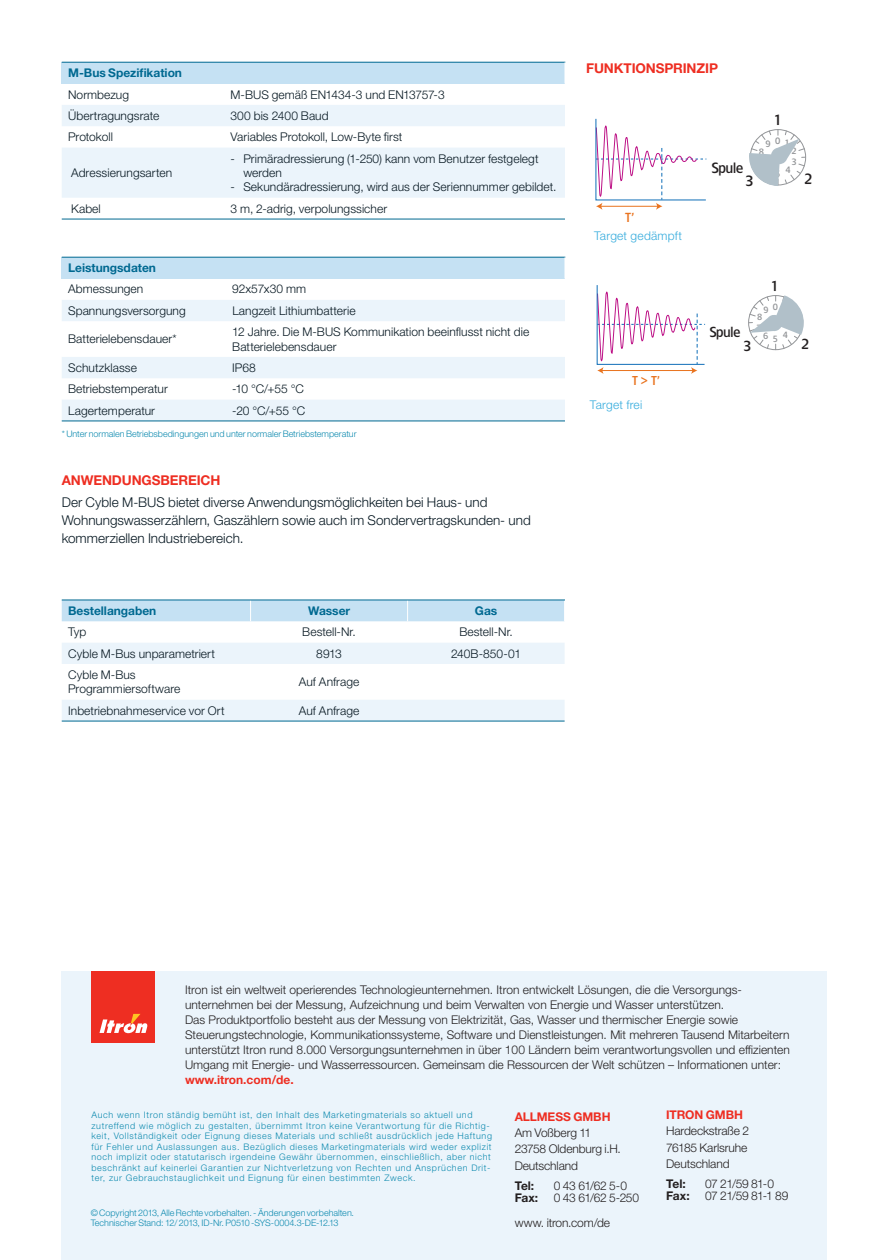
<style>
.page{position:relative;width:889px;height:1260px;background:#fff}
.page>*{position:absolute;margin:0;border:0;box-sizing:border-box;transform-origin:0 0}
.t1{font:500 14.1px "TF Forever";color:#231f20}
.t2{font:500 13.8px "TF Forever";color:#231f20}
.t3{font:300 13.5px/18px "Helvetica Neue LT Std";color:#071822}
.t4{font:700 13.5px "Helvetica Neue LT Std";letter-spacing:-.01em;color:#ee2e22}
.t5{font:500 12.45px "TF Forever";color:#e9731e}
.t6{font:500 12.15px "TF Forever";color:#e9731e}
.t7{font:300 12px/15px "Helvetica Neue LT Std";color:#231f20}
.t8{font:300 12px/14.4px "Helvetica Neue LT Std";letter-spacing:.005em;color:#071822}
.t9{font:700 12px "Helvetica Neue LT Std";color:#006991}
.t10{font:700 12px "Helvetica Neue LT Std";letter-spacing:-.005em;color:#ee2e22}
.t11{font:300 12px "Helvetica Neue LT Std";letter-spacing:.02em;color:#36acdd}
.t12{font:700 12px "Helvetica Neue LT Std";letter-spacing:-.015em;color:#231f20}
.t13{font:300 9px/10.5px "Helvetica Neue LT Std";letter-spacing:.07em;color:#0d8aaf}
.t14{font:300 9px/10.5px "Helvetica Neue LT Std";color:#0d8aaf}
.t15{font:500 8.7px/11.6px "TF Forever";color:#939598}
.t16{font:500 8.55px "TF Forever";color:#939598}
</style>
<div class="page">
<svg style="left:749px;top:130px;width:56px;height:56px"></svg>
<svg style="left:595px;top:118px;width:111px;height:92px"></svg>
<svg style="left:597px;top:285px;width:108px;height:89px"></svg>
<svg style="left:749px;top:295px;width:55px;height:54px"></svg>
<svg style="left:62px;top:643px;width:503px;height:77px"></svg>
<div style="left:62px;top:600px;width:503px;height:21px;background:#c5e1f3"></div>
<hr style="left:62px;top:599px;width:503px;height:1px;background:#006991">
<hr style="left:62px;top:720px;width:503px;height:1px;background:#006991">
<div style="left:62px;top:257px;width:503px;height:21px;background:#c5e1f3"></div>
<svg style="left:62px;top:300px;width:503px;height:120px;fill:#ebf4fb"></svg>
<hr style="left:62px;top:420px;width:503px;height:1px;background:#006991">
<hr style="left:62px;top:257px;width:503px;height:1px;background:#006991">
<div style="left:62px;top:62px;width:503px;height:21px;background:#c5e1f3"></div>
<svg style="left:62px;top:105px;width:503px;height:93px;fill:#ebf4fb"></svg>
<hr style="left:62px;top:219px;width:503px;height:1px;background:#006991">
<hr style="left:62px;top:62px;width:503px;height:1px;background:#006991">
<div style="left:62px;top:970px;width:765px;height:289px;background:#ebf4fb"></div>
<div style="left:92px;top:970px;width:63px;height:72px;background:#ee2e22"></div>
<svg style="left:99px;top:1013px;width:49px;height:20px"></svg>
<p class="t9" style="left:68px;top:69px;width:115px">M-Bus Spezifikation</p>
<p class="t8" style="left:68px;top:88px;width:62px">Normbezug</p>
<p class="t8" style="left:230px;top:88px;width:216px">M-BUS gemäß EN1434-3 und EN13757-3</p>
<p class="t8" style="left:68px;top:110px;width:93px">Übertragungsrate</p>
<p class="t8" style="left:231px;top:110px;width:100px">300 bis 2400 Baud</p>
<p class="t8" style="left:68px;top:131px;width:46px">Protokoll</p>
<p class="t8" style="left:231px;top:131px;width:173px">Variables Protokoll, Low-Byte first</p>
<p class="t8" style="left:71px;top:167px;width:103px">Adressierungsarten</p>
<p class="t8" style="left:243px;top:152px;width:297px;text-indent:-13px">- Primäradressierung (1-250) kann vom Benutzer festgelegt werden</p>
<p class="t8" style="left:231px;top:181px;width:327px">- Sekundäradressierung, wird aus der Seriennummer gebildet.</p>
<p class="t8" style="left:71px;top:202px;width:31px">Kabel</p>
<p class="t8" style="left:231px;top:202px;width:158px">3 m, 2-adrig, verpolungssicher</p>
<p class="t9" style="left:68px;top:263px;width:89px">Leistungsdaten</p>
<p class="t8" style="left:68px;top:283px;width:77px">Abmessungen</p>
<p class="t8" style="left:232px;top:283px;width:75px">92x57x30 mm</p>
<p class="t8" style="left:68px;top:304px;width:119px">Spannungsversorgung</p>
<p class="t8" style="left:232px;top:304px;width:125px">Langzeit Lithiumbatterie</p>
<p class="t8" style="left:68px;top:333px;width:110px">Batterielebensdauer*</p>
<p class="t8" style="left:232px;top:326px;width:298px">12 Jahre. Die M-BUS Kommunikation beeinflusst nicht die<br>Batterielebensdauer</p>
<p class="t8" style="left:68px;top:361px;width:70px">Schutzklasse</p>
<p class="t8" style="left:232px;top:361px;width:25px">IP68</p>
<p class="t8" style="left:68px;top:383px;width:101px">Betriebstemperatur</p>
<p class="t8" style="left:232px;top:383px;width:73px">-10 °C/+55 °C</p>
<p class="t8" style="left:68px;top:404px;width:88px">Lagertemperatur</p>
<p class="t8" style="left:232px;top:404px;width:75px">-20 °C/+55 °C</p>
<p class="t14" style="left:62px;top:430px;width:296px">* Unter normalen Betriebsbedingungen und unter normaler Betriebstemperatur</p>
<p class="t4" style="left:62px;top:475px;width:160px">ANWENDUNGSBEREICH</p>
<p class="t3" style="left:62px;top:495px;width:470px">Der Cyble M-BUS bietet diverse Anwendungsmöglichkeiten bei Haus- und<br>Wohnungswasserzählern, Gaszählern sowie auch im Sondervertragskunden- und kommerziellen Industriebereich.</p>
<p class="t9" style="left:68px;top:606px;width:90px">Bestellangaben</p>
<p class="t9" style="left:308px;top:606px;width:44px">Wasser</p>
<p class="t9" style="left:475px;top:606px;width:24px">Gas</p>
<p class="t8" style="left:68px;top:626px;width:20px">Typ</p>
<p class="t8" style="left:302px;top:626px;width:55px">Bestell-Nr.</p>
<p class="t8" style="left:459px;top:626px;width:55px">Bestell-Nr.</p>
<p class="t8" style="left:68px;top:647px;width:148px">Cyble M-Bus unparametriert</p>
<p class="t8" style="left:316px;top:647px;width:27px">8913</p>
<p class="t8" style="left:451px;top:647px;width:71px">240B-850-01</p>
<p class="t8" style="left:68px;top:668px;width:114px">Cyble M-Bus<br>Programmiersoftware</p>
<p class="t8" style="left:299px;top:675px;width:62px">Auf Anfrage</p>
<p class="t8" style="left:68px;top:704px;width:158px">Inbetriebnahmeservice vor Ort</p>
<p class="t8" style="left:299px;top:704px;width:62px">Auf Anfrage</p>
<p class="t4" style="left:586px;top:63px;width:133px">FUNKTIONSPRINZIP</p>
<p class="t1" style="left:773px;top:114px;width:10px">1</p>
<p class="t5" style="left:625px;top:212px;width:11px">T’</p>
<p class="t11" style="left:594px;top:231px;width:89px">Target gedämpft</p>
<p class="t6" style="left:632px;top:376px;width:29px">T &gt; T’</p>
<p class="t11" style="left:590px;top:400px;width:54px">Target frei</p>
<p class="t15" style="left:775px;top:137px;width:16px">0 1</p>
<p class="t15" style="left:765px;top:139px;width:7px">9</p>
<p class="t15" style="left:791px;top:145px;width:7px">2<br>3</p>
<p class="t15" style="left:759px;top:147px;width:7px">8</p>
<p class="t1" style="left:711px;top:162px;width:33px">Spule</p>
<p class="t15" style="left:785px;top:165px;width:7px">4</p>
<p class="t15" style="left:775px;top:169px;width:7px">5</p>
<p class="t1" style="left:745px;top:176px;width:10px">3</p>
<p class="t1" style="left:804px;top:173px;width:10px">2</p>
<p class="t2" style="left:771px;top:280px;width:10px">1</p>
<p class="t16" style="left:773px;top:304px;width:16px">0 1</p>
<p class="t16" style="left:783px;top:332px;width:7px">4</p>
<p class="t16" style="left:773px;top:335px;width:7px">5</p>
<p class="t16" style="left:763px;top:306px;width:7px">9</p>
<p class="t16" style="left:757px;top:314px;width:7px">8</p>
<p class="t16" style="left:756px;top:324px;width:7px">7</p>
<p class="t2" style="left:709px;top:326px;width:33px">Spule</p>
<p class="t16" style="left:763px;top:333px;width:7px">6</p>
<p class="t2" style="left:743px;top:340px;width:10px">3</p>
<p class="t2" style="left:801px;top:338px;width:10px">2</p>
<p class="t7" style="left:185px;top:983px;width:606px">Itron ist ein weltweit operierendes Technologieunternehmen. Itron entwickelt Lösungen, die die Versorgungs&shy;unternehmen bei der Messung, Aufzeichnung und beim Verwalten von Energie und Wasser unterstützen.<br>Das Produktportfolio besteht aus der Messung von Elektrizität, Gas, Wasser und thermischer Energie sowie Steuerungstechnologie, Kommunikationssysteme, Software und Dienstleistungen. Mit mehreren Tausend Mitarbeitern unterstützt Itron rund 8.000 Versorgungsunternehmen in über 100 Ländern beim verantwortungsvollen und effizienten Umgang mit Energie- und Wasserressourcen. Gemeinsam die Ressourcen der Welt schützen – Informationen unter:</p>
<p class="t10" style="left:185px;top:1075px;width:110px">www.itron.com/de.</p>
<p class="t13" style="left:92px;top:1110px;width:402px">Auch wenn Itron ständig bemüht ist, den Inhalt des Marketingmaterials so aktuell und zutreffend wie möglich zu gestalten, übernimmt Itron keine Verantwortung für die Richtig&shy;keit, Vollständigkeit oder Eignung dieses Materials und schließt ausdrücklich jede Haftung für Fehler und Auslassungen aus. Bezüglich dieses Marketingmaterials wird weder explizit noch implizit oder statutarisch irgendeine Gewähr übernommen, einschließlich, aber nicht beschränkt auf keinerlei Garantien zur Nichtverletzung von Rechten und Ansprüchen Drit&shy;ter, zur Gebrauchstauglichkeit und Eignung für einen bestimmten Zweck.</p>
<p class="t14" style="left:91px;top:1208px;width:265px">© Copyright 2013, Alle Rechte vorbehalten. - Änderungen vorbehalten.<br>Technischer Stand: 12/ 2013, ID-Nr. P0510 -SYS-0004.3-DE-12.13</p>
<p class="t10" style="left:666px;top:1110px;width:78px">ITRON GMBH</p>
<p class="t7" style="left:666px;top:1124px;width:85px;line-height:16.2px">Hardeckstraße 2<br>76185 Karlsruhe<br>Deutschland</p>
<p class="t12" style="left:666px;top:1179px;width:21px">Tel:</p>
<p class="t7" style="left:705px;top:1177px;width:70px">07 21/59 81-0</p>
<p class="t12" style="left:666px;top:1191px;width:25px">Fax:</p>
<p class="t7" style="left:705px;top:1189px;width:85px">07 21/59 81-1 89</p>
<p class="t10" style="left:515px;top:1111px;width:97px">ALLMESS GMBH</p>
<p class="t7" style="left:515px;top:1125px;width:108px;line-height:16.2px">Am Voßberg 11<br>23758 Oldenburg i.H.<br>Deutschland</p>
<p class="t12" style="left:515px;top:1181px;width:21px">Tel:</p>
<p class="t7" style="left:554px;top:1179px;width:75px">0 43 61/62 5-0</p>
<p class="t12" style="left:515px;top:1193px;width:25px">Fax:</p>
<p class="t7" style="left:515px;top:1186px;width:126px;line-height:24.6px;text-indent:39px">0 43 61/62 5-250 www. itron.com/de</p>
</div>
